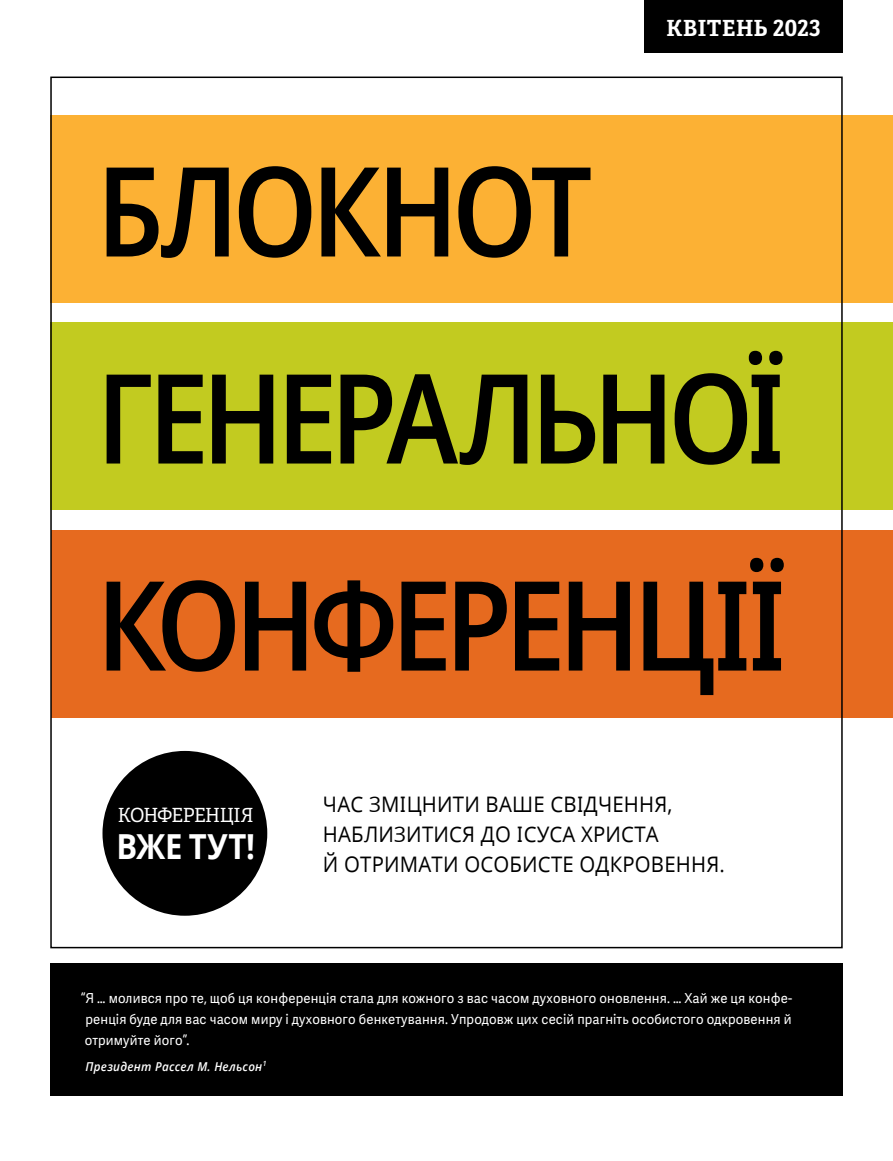
<style>
.page{position:relative;width:893px;height:1161px;background:#fff}
.page>*{position:absolute;margin:0;border:0;box-sizing:border-box;transform-origin:0 0}
.Art__Title{font:600 124.5px/207px "Dots Solid Condlds Lat";letter-spacing:-.05em;color:#000;scale:.95 1}
.Annotation_Title{font:700 34.5px "Dots Solidlds Lat";color:#fff;scale:.9 1}
.Art__Title_Number{font:700 22.2px "Helam Slablds Lat";letter-spacing:.025em;color:#fff;scale:.95 1}
.Annotation{font:21.45px/30px "Dots Solidlds Lat";letter-spacing:.01em;color:#000;scale:.95 1}
.Annotation_Title-2{font:19.5px "Helam Slablds Lat";letter-spacing:-.04em;color:#fff;scale:.95 1}
.Callout_para{font:13.8px/21px "Helamlds Lat";letter-spacing:.01em;color:#fff;text-align:justify;scale:.95 1}
.Callout_citation{font:italic 600 12.3px "Dots Solidlds Lat";letter-spacing:.025em;color:#fff;scale:.95 1}
</style>
<div class="page">
<div style="left:51px;top:530px;width:842px;height:188px;background:#e66a1f"></div>
<div style="left:50px;top:323px;width:843px;height:187px;background:#c2cb20"></div>
<div style="left:50px;top:115px;width:843px;height:187px;background:#fcb134"></div>
<div style="left:102px;top:751px;width:165px;height:165px;background:#000;border-radius:50%"></div>
<div style="left:644px;top:0;width:199px;height:52px;background:#000"></div>
<div style="left:50px;top:963px;width:793px;height:133px;background:#000"></div>
<p class="Art__Title_Number" style="left:666px;top:10px;width:164px">КВІТЕНЬ 2023</p>
<p class="Art__Title" style="left:97px;top:109px;width:728px">БЛОКНОТ<br>ГЕНЕРАЛЬНОЇ<br>КОНФЕРЕНЦІЇ</p>
<p class="Annotation_Title-2" style="left:118px;top:800px;width:145px">КОНФЕРЕНЦІЯ</p>
<p class="Annotation_Title" style="left:117px;top:820px;width:155px">ВЖЕ ТУТ!</p>
<p class="Annotation" style="left:323px;top:789px;width:425px">ЧАС ЗМІЦНИТИ ВАШЕ СВІДЧЕННЯ,<br>НАБЛИЗИТИСЯ ДО ІСУСА ХРИСТА<br>Й ОТРИМАТИ ОСОБИСТЕ ОДКРОВЕННЯ.</p>
<p class="Callout_para" style="left:81px;top:987px;width:750px">“Я … молився про те, щоб ця конференція стала для кожного з вас часом духовного оновлення. … Хай же ця конфе&shy;ренція буде для вас часом миру і духовного бенкетування. Упродовж цих сесій прагніть особистого одкровення й отримуйте його”.</p>
<p class="Callout_citation" style="left:86px;top:1057px;width:192px">Президент Рассел М. Нельсон<sup>1</sup></p>
</div>
